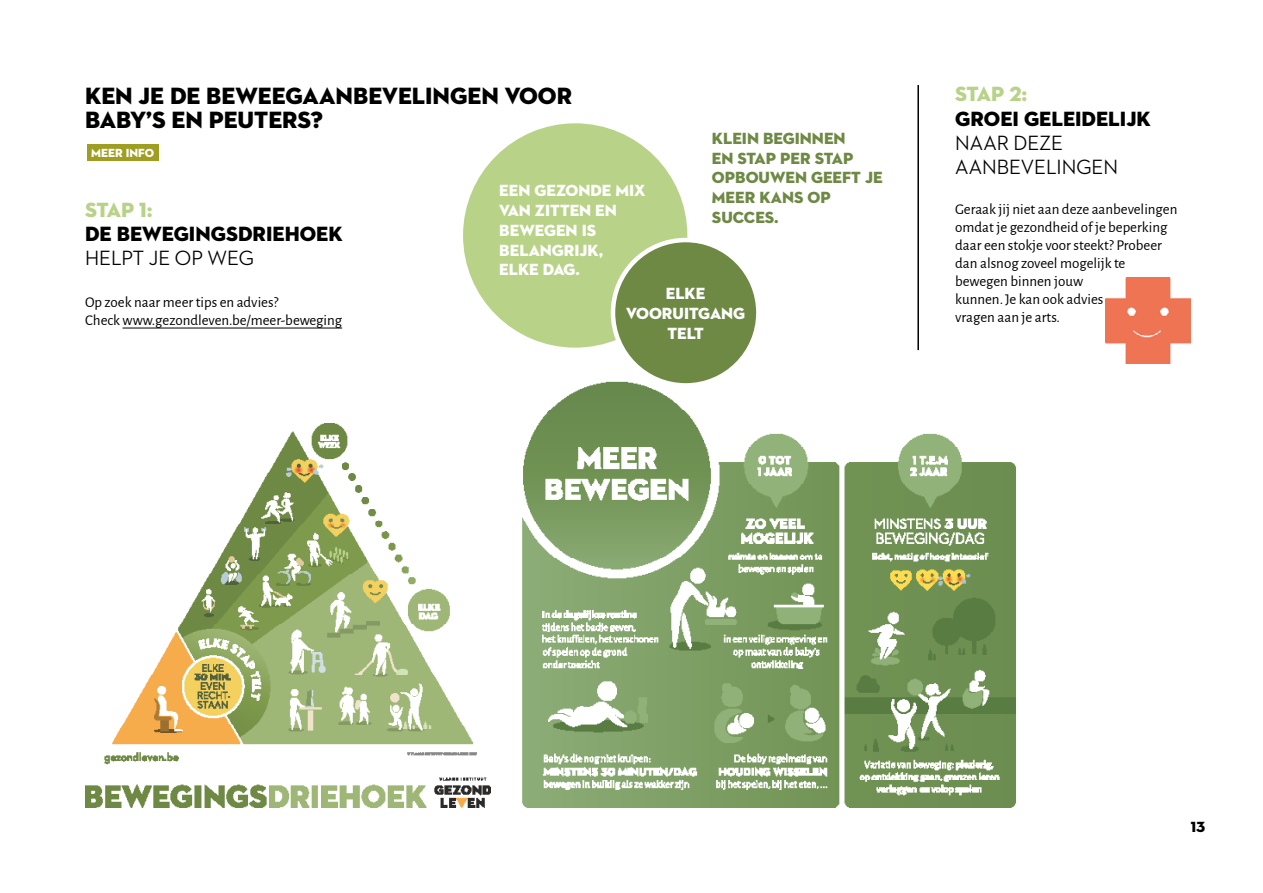
<style>
.page{position:relative;width:1263px;height:893px;background:#fff}
.page>*{position:absolute;margin:0;border:0;box-sizing:border-box;transform-origin:0 0}
.t1{font:24px/24px "Neutraface 2 Display Titling";color:#000}
.t2{font:21px "Neutraface 2 Display Titling";color:#000}
.t3{font:500 21px/24px "Neutraface 2 Display";color:#000}
.t4{font:21px "Neutraface 2 Display Titling";letter-spacing:-.025em;color:#b8d288}
.t5{font:16.5px/19.8px "Neutraface 2 Display Titling";color:#fff}
.t6{font:16.5px/19.8px "Neutraface 2 Display Titling";color:#6e8944}
.t7{font:15px/18px "Alegreya Sans";color:#000}
.t8{font:15px "Neutraface 2 Display Titling";color:#000}
.t9{font:12px "Neutraface 2 Display Titling";color:#fff}
</style>
<div class="page">
<img style="left:522px;top:381px;width:494px;height:426px">
<img style="left:85px;top:423px;width:406px;height:385px">
<hr style="left:123px;top:328px;width:219px;height:1px;background:#000">
<div style="left:463px;top:123px;width:224px;height:225px;background:#b8d288;border-radius:50%"></div>
<div style="left:613px;top:240px;width:145px;height:145px;background:#6e8944;border-radius:50%"></div>
<div style="left:611px;top:238px;width:150px;height:150px;border:4px solid #fff;border-radius:50%"></div>
<hr style="left:917px;top:85px;width:2px;height:265px;background:#000">
<img style="left:1105px;top:278px;width:86px;height:85px">
<div style="left:87px;top:145px;width:72px;height:16px;background:#9e9e22"></div>
<h1 class="t1" style="left:85px;top:84px;width:489px">KEN JE DE BEWEEGAANBEVELINGEN VOOR<br>BABY’S EN PEUTERS?</h1>
<p class="t9" style="left:91px;top:145px;width:64px">MEER INFO</p>
<h2 class="t4" style="left:85px;top:197px;width:69px">STAP 1:</h2>
<h2 class="t2" style="left:85px;top:221px;width:259px">DE BEWEGINGSDRIEHOEK</h2>
<h2 class="t3" style="left:85px;top:246px;width:171px">HELPT JE OP WEG</h2>
<p class="t7" style="left:85px;top:292px;width:259px">Op zoek naar meer tips en advies?<br>Check www.gezondleven.be/meer-beweging</p>
<p class="t6" style="left:712px;top:128px;width:172px">KLEIN BEGINNEN<br>EN STAP PER STAP<br>OPBOUWEN GEEFT JE<br>MEER KANS OP<br>SUCCES.</p>
<p class="t5" style="left:499px;top:181px;width:148px">EEN GEZONDE MIX<br>VAN ZITTEN EN<br>BEWEGEN IS<br>BELANGRIJK,<br>ELKE DAG.</p>
<p class="t5" style="left:626px;top:284px;width:121px;text-align:center">ELKE<br>VOORUITGANG<br>TELT</p>
<h2 class="t4" style="left:955px;top:81px;width:74px">STAP 2:</h2>
<h2 class="t2" style="left:955px;top:105px;width:197px">GROEI GELEIDELIJK</h2>
<h2 class="t3" style="left:955px;top:131px;width:164px">NAAR DEZE<br>AANBEVELINGEN</h2>
<p class="t7" style="left:955px;top:200px;width:224px">Geraak jij niet aan deze aanbevelingen omdat je gezondheid of je beperking daar een stokje voor steekt? Probeer dan alsnog zoveel mogelijk te bewegen binnen jouw<br>kunnen. Je kan ook advies<br>vragen aan je arts.</p>
<p class="t8" style="left:1191px;top:818px;width:16px">13</p>
</div>
